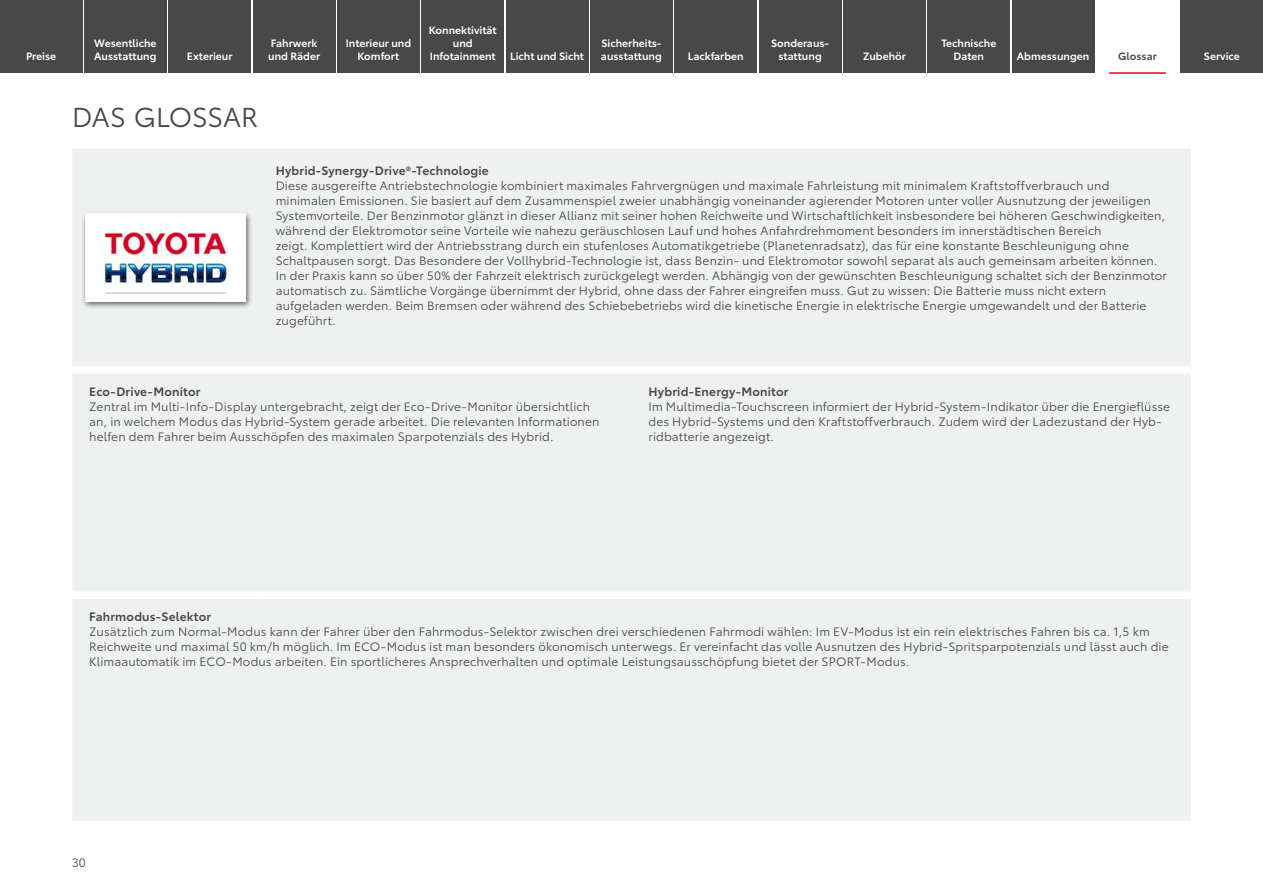
<style>
.page{position:relative;width:1263px;height:893px;background:#fff}
.page>*{position:absolute;margin:0;border:0;box-sizing:border-box;transform-origin:0 0}
.t1{font:27px "Toyota Type";letter-spacing:-.01em;color:#474847}
.t2{font:12px/15px "Toyota Type";letter-spacing:.01em;color:#474847}
.t3{font:600 12px "Toyota Type";letter-spacing:.015em;color:#474847}
.t4{font:600 10.5px/12.6px "Toyota Type";color:#fff;text-align:center}
.t5{font:600 10.5px "Toyota Type";color:#474847}
</style>
<div class="page">
<div style="left:72px;top:149px;width:1119px;height:672px;background:#eff0f0"></div>
<div style="left:72px;top:592px;width:187px;height:7px;background:#fff"></div>
<div style="left:259px;top:592px;width:372px;height:7px;background:#fff"></div>
<div style="left:631px;top:592px;width:560px;height:7px;background:#fff"></div>
<div style="left:72px;top:366px;width:187px;height:8px;background:#fff"></div>
<div style="left:259px;top:366px;width:372px;height:8px;background:#fff"></div>
<div style="left:631px;top:366px;width:560px;height:8px;background:#fff"></div>
<div style="left:82px;top:211px;width:171px;height:98px;background:#000;opacity:.6"></div>
<img style="left:85px;top:214px;width:161px;height:87px">
<div style="left:0;top:0;width:82px;height:72px;background:#474847"></div>
<div style="left:84px;top:0;width:83px;height:72px;background:#474847"></div>
<div style="left:169px;top:0;width:82px;height:72px;background:#474847"></div>
<div style="left:253px;top:0;width:82px;height:72px;background:#474847"></div>
<div style="left:337px;top:0;width:83px;height:72px;background:#474847"></div>
<div style="left:422px;top:0;width:82px;height:72px;background:#474847"></div>
<div style="left:506px;top:0;width:82px;height:72px;background:#474847"></div>
<div style="left:590px;top:0;width:83px;height:72px;background:#474847"></div>
<div style="left:675px;top:0;width:82px;height:72px;background:#474847"></div>
<div style="left:759px;top:0;width:82px;height:72px;background:#474847"></div>
<div style="left:843px;top:0;width:82px;height:72px;background:#474847"></div>
<div style="left:928px;top:0;width:82px;height:72px;background:#474847"></div>
<div style="left:1012px;top:0;width:82px;height:72px;background:#474847"></div>
<hr style="left:1109px;top:72px;width:57px;height:2px;background:#e7001d">
<div style="left:1181px;top:0;width:82px;height:72px;background:#474847"></div>
<p class="t4" style="left:26px;top:49px;width:32px">Preise</p>
<p class="t4" style="left:94px;top:36px;width:64px;text-align:left">Wesentliche<br>Ausstattung</p>
<p class="t4" style="left:187px;top:49px;width:47px">Exterieur</p>
<p class="t4" style="left:268px;top:36px;width:53px;text-align:left">Fahrwerk und Räder</p>
<p class="t4" style="left:346px;top:36px;width:67px">Interieur und<br>Komfort</p>
<p class="t4" style="left:429px;top:23px;width:69px">Konnektivität und<br>Infotainment</p>
<p class="t4" style="left:510px;top:49px;width:75px">Licht und Sicht</p>
<p class="t4" style="left:601px;top:36px;width:63px;text-align:left">Sicherheits&shy;ausstattung</p>
<p class="t4" style="left:688px;top:49px;width:57px">Lackfarben</p>
<p class="t4" style="left:771px;top:36px;width:59px">Sonderaus&shy;stattung</p>
<p class="t4" style="left:863px;top:49px;width:44px">Zubehör</p>
<p class="t4" style="left:941px;top:36px;width:56px">Technische<br>Daten</p>
<p class="t4" style="left:1017px;top:49px;width:74px">Abmessungen</p>
<p class="t5" style="left:1118px;top:48px;width:40px">Glossar</p>
<p class="t4" style="left:1204px;top:49px;width:37px">Service</p>
<h1 class="t1" style="left:72px;top:97px;width:187px">DAS GLOSSAR</h1>
<p class="t3" style="left:276px;top:161px;width:214px">Hybrid-Synergy-Drive®-Technologie</p>
<p class="t2" style="left:276px;top:177px;width:893px">Diese ausgereifte Antriebstechnologie kombiniert maximales Fahrvergnügen und maximale Fahrleistung mit minimalem Kraftstoffverbrauch und minimalen Emissionen. Sie basiert auf dem Zusammenspiel zweier unabhängig voneinander agierender Motoren unter voller Ausnutzung der jeweiligen Systemvorteile. Der Benzinmotor glänzt in dieser Allianz mit seiner hohen Reichweite und Wirtschaftlichkeit insbesondere bei höheren Geschwindigkeiten, während der Elektromotor seine Vorteile wie nahezu geräuschlosen Lauf und hohes Anfahrdrehmoment besonders im innerstädtischen Bereich<br>zeigt. Komplettiert wird der Antriebsstrang durch ein stufenloses Automatikgetriebe (Planetenradsatz), das für eine konstante Beschleunigung ohne Schaltpausen sorgt. Das Besondere der Vollhybrid-Technologie ist, dass Benzin- und Elektromotor sowohl separat als auch gemeinsam arbeiten können.<br>In der Praxis kann so über 50% der Fahrzeit elektrisch zurückgelegt werden. Abhängig von der gewünschten Beschleunigung schaltet sich der Benzinmotor automatisch zu. Sämtliche Vorgänge übernimmt der Hybrid, ohne dass der Fahrer eingreifen muss. Gut zu wissen: Die Batterie muss nicht extern aufgeladen werden. Beim Bremsen oder während des Schiebebetriebs wird die kinetische Energie in elektrische Energie umgewandelt und der Batterie zugeführt.</p>
<p class="t3" style="left:89px;top:382px;width:113px">Eco-Drive-Monitor</p>
<p class="t2" style="left:89px;top:398px;width:512px">Zentral im Multi-Info-Display untergebracht, zeigt der Eco-Drive-Monitor übersichtlich an, in welchem Modus das Hybrid-System gerade arbeitet. Die relevanten Informationen helfen dem Fahrer beim Ausschöpfen des maximalen Sparpotenzials des Hybrid.</p>
<p class="t3" style="left:648px;top:382px;width:142px">Hybrid-Energy-Monitor</p>
<p class="t2" style="left:648px;top:398px;width:523px">Im Multimedia-Touchscreen informiert der Hybrid-System-Indikator über die Energieflüsse des Hybrid-Systems und den Kraftstoffverbrauch. Zudem wird der Ladezustand der Hyb&shy;ridbatterie angezeigt.</p>
<p class="t3" style="left:89px;top:608px;width:124px">Fahrmodus-Selektor</p>
<p class="t2" style="left:89px;top:624px;width:1081px">Zusätzlich zum Normal-Modus kann der Fahrer über den Fahrmodus-Selektor zwischen drei verschiedenen Fahrmodi wählen: Im EV-Modus ist ein rein elektrisches Fahren bis ca. 1,5 km<br>Reichweite und maximal 50 km/h möglich. Im ECO-Modus ist man besonders ökonomisch unterwegs. Er vereinfacht das volle Ausnutzen des Hybrid-Spritsparpotenzials und lässt auch die<br>Klimaautomatik im ECO-Modus arbeiten. Ein sportlicheres Ansprechverhalten und optimale Leistungsausschöpfung bietet der SPORT-Modus.</p>
<p class="t2" style="left:72px;top:855px;width:15px">30</p>
</div>
